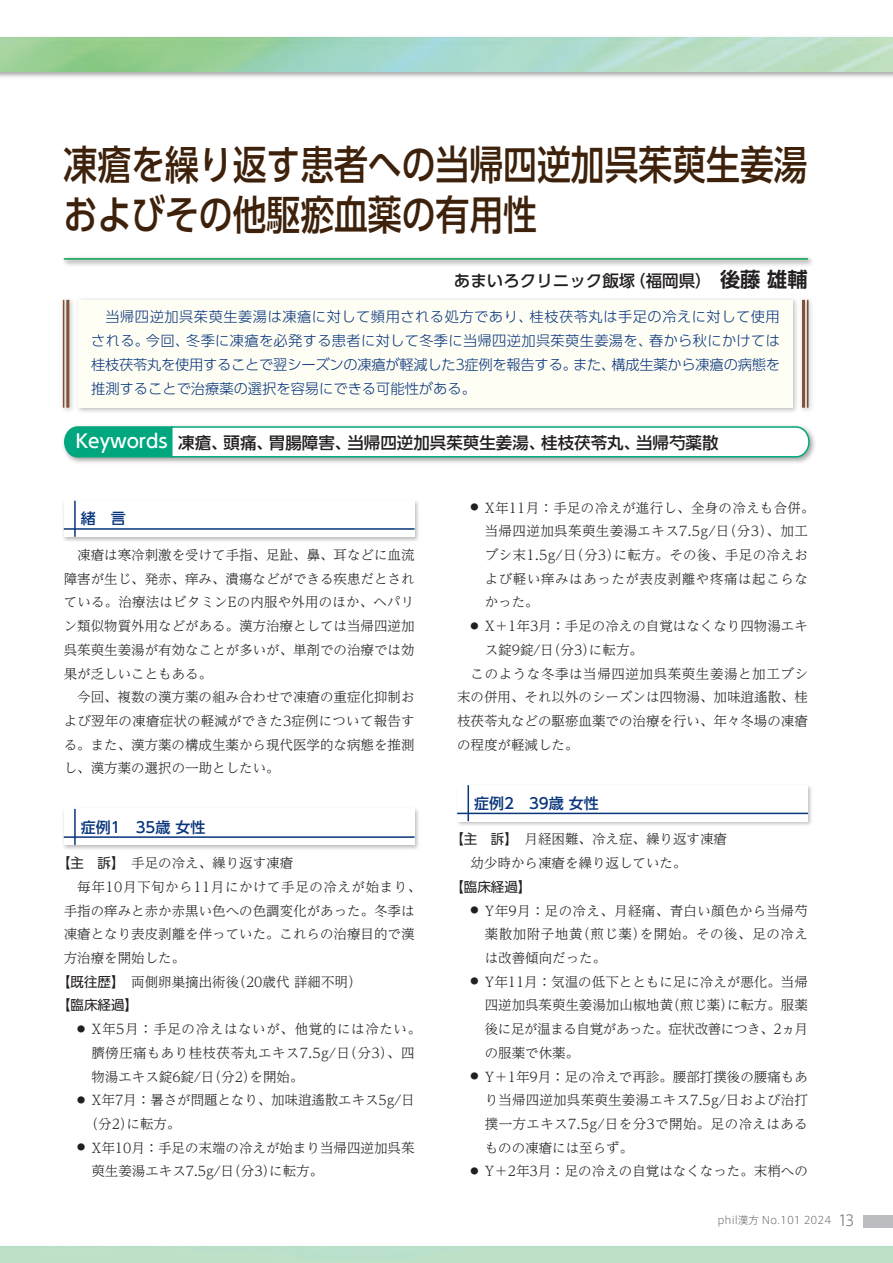
<style>
.page{position:relative;width:893px;height:1263px;background:#fff}
.page>*{position:absolute;margin:0;border:0;box-sizing:border-box;transform-origin:0 0}
.t1{font:500 40.5px/49.5px "UD Shin Go Pr 6";color:#3e210a;scale:.84 1}
.t2{font:500 18.45px "UD Shin Go Pr 6";color:#fff}
.t3{font:500 16.5px "UD Shin Go Pr 6";color:#231f20}
.t4{font:500 15px "UD Shin Go Pr 6";color:#08357c}
.t5{font:300 14.25px/24px "UD Shin Go Pr 6";color:#08357c;text-align:justify}
.t6{font:300 13.5px/23.7px "UD Reimin Pr 6";color:#231f20;text-align:justify}
.t7{font:300 13.5px/23.7px "UD Reimin Pr 6";letter-spacing:.03em;color:#231f20}
.t8{font:300 13.5px "UD Reimin Pr 6";letter-spacing:.04em;color:#231f20}
.t9{font:300 13.5px "UD Reimin Pr 6";letter-spacing:.045em;color:#231f20}
.t10{font:13.5px "UD Shin Go Pr 6";color:#231f20}
.t11{font:300 10.5px "Axis Std";color:#6c6d70}
.s1{font-family:"UD Shin Go Pr 6 De";font-weight:700;font-size:20.25px}
.s2{font-family:"UD Shin Go Pr 6";font-weight:400}
.s3{font-size:15px}
</style>
<div class="page">
<img style="left:69px;top:432px;width:746px;height:31px">
<svg style="left:63px;top:425px;width:747px;height:33px"></svg>
<img style="left:77px;top:299px;width:720px;height:113px">
<img style="left:62px;top:299px;width:11px;height:112px">
<hr style="left:66px;top:300px;width:3px;height:108px;background:#835237">
<img style="left:801px;top:299px;width:11px;height:112px">
<hr style="left:802px;top:300px;width:3px;height:108px;background:#835237">
<div style="left:79px;top:300px;width:714px;height:108px;background:#fffef4"></div>
<hr style="left:64px;top:258px;width:744px;height:2px;background:#00a54f">
<div style="left:863px;top:1215px;width:30px;height:13px;background:#bcbdc0"></div>
<div style="left:62px;top:499px;width:358px;height:43px;background:#231f20;opacity:.3"></div>
<div style="left:64px;top:501px;width:351px;height:36px;background:#fff"></div>
<hr style="left:74px;top:501px;width:2px;height:36px;background:#08357c">
<hr style="left:64px;top:528px;width:351px;height:2px;background:#08357c">
<div style="left:62px;top:807px;width:358px;height:43px;background:#231f20;opacity:.3"></div>
<div style="left:64px;top:809px;width:351px;height:36px;background:#fff"></div>
<hr style="left:74px;top:809px;width:2px;height:36px;background:#08357c">
<hr style="left:64px;top:836px;width:351px;height:2px;background:#08357c">
<div style="left:455px;top:783px;width:358px;height:44px;background:#231f20;opacity:.3"></div>
<div style="left:457px;top:785px;width:351px;height:36px;background:#fff"></div>
<hr style="left:467px;top:785px;width:2px;height:36px;background:#08357c">
<hr style="left:457px;top:813px;width:351px;height:1px;background:#08357c">
<h1 class="t1" style="left:64px;top:139px;width:887px">凍瘡を繰り返す患者への当帰四逆加呉茱萸生姜湯およびその他駆瘀血薬の有用性</h1>
<p class="t3" style="left:454px;top:267px;width:355px">あまいろクリニック飯塚（福岡県）<span class="s1">後藤 雄輔</span></p>
<p class="t5" style="left:91px;top:304px;width:690px;text-indent:14px">当帰四逆加呉茱萸生姜湯は凍瘡に対して頻用される処方であり、桂枝茯苓丸は手足の冷えに対して使用される。今回、冬季に凍瘡を必発する患者に対して冬季に当帰四逆加呉茱萸生姜湯を、春から秋にかけては桂枝茯苓丸を使用することで翌シーズンの凍瘡が軽減した3症例を報告する。また、構成生薬から凍瘡の病態を推測することで治療薬の選択を容易にできる可能性がある。</p>
<p class="t3" style="left:178px;top:429px;width:542px">凍瘡、頭痛、胃腸障害、当帰四逆加呉茱萸生姜湯、桂枝茯苓丸、当帰芍薬散</p>
<h2 class="t2" style="left:76px;top:426px;width:94px">Keywords</h2>
<p class="t4" style="left:81px;top:507px;width:46px">緒　言</p>
<p class="t6" style="left:64px;top:543px;width:352px;text-indent:14px">凍瘡は寒冷刺激を受けて手指、足趾、鼻、耳などに血流障害が生じ、発赤、痒み、潰瘍などができる疾患だとされている。治療法はビタミンEの内服や外用のほか、ヘパリン類似物質外用などがある。漢方治療としては当帰四逆加呉茱萸生姜湯が有効なことが多いが、単剤での治療では効果が乏しいこともある。</p>
<p class="t6" style="left:64px;top:685px;width:352px;text-indent:14px">今回、複数の漢方薬の組み合わせで凍瘡の重症化抑制および翌年の凍瘡症状の軽減ができた3症例について報告する。また、漢方薬の構成生薬から現代医学的な病態を推測し、漢方薬の選択の一助としたい。</p>
<p class="t4" style="left:81px;top:815px;width:141px">症例1　35歳 女性　</p>
<p class="t6" style="left:57px;top:851px;width:238px"><span class="s2">【主　訴】</span>　手足の冷え、繰り返す凍瘡</p>
<p class="t8" style="left:77px;top:876px;width:346px">毎年10月下旬から11月にかけて手足の冷えが始まり、</p>
<p class="t6" style="left:64px;top:898px;width:352px">手指の痒みと赤か赤黒い色への色調変化があった。冬季は</p>
<p class="t6" style="left:64px;top:922px;width:352px">凍瘡となり表皮剥離を伴っていた。これらの治療目的で漢</p>
<p class="t6" style="left:64px;top:945px;width:123px">方治療を開始した。</p>
<p class="t6" style="left:57px;top:969px;width:306px"><span class="s2">【既往歴】</span>　両側卵巣摘出術後（20歳代 詳細不明）</p>
<p class="t10" style="left:57px;top:994px;width:82px">【臨床経過】</p>
<p class="t7" style="left:91px;top:1017px;width:331px;text-indent:-14px"><sup>●</sup> X年5月：手足の冷えはないが、他覚的には冷たい。臍傍圧痛もあり桂枝茯苓丸エキス7.5g/日（分3）、四物湯エキス錠6錠/日（分2）を開始。</p>
<p class="t6" style="left:85px;top:1088px;width:331px;text-indent:-7px"><sup>●</sup> X年7月：暑さが問題となり、加味逍遙散エキス5g/日（分2）に転方。</p>
<p class="t6" style="left:91px;top:1135px;width:325px;text-indent:-14px"><sup>●</sup> X年10月：手足の末端の冷えが始まり当帰四逆加呉茱萸生姜湯エキス7.5g/日（分3）に転方。</p>
<p class="t7" style="left:485px;top:495px;width:331px;text-indent:-14px"><sup>●</sup> X年11月：手足の冷えが進行し、全身の冷えも合併。当帰四逆加呉茱萸生姜湯エキス7.5g/日（分3）、加工ブシ末1.5g/日（分3）に転方。その後、手足の冷えおよび軽い痒みはあったが表皮剥離や疼痛は起こらなかった。</p>
<p class="t6" style="left:471px;top:614px;width:339px"><sup>●</sup> X＋1年3月：手足の冷えの自覚はなくなり四物湯エキ</p>
<p class="t6" style="left:485px;top:637px;width:160px">ス錠9錠/日（分3）に転方。</p>
<p class="t9" style="left:471px;top:662px;width:339px">このような冬季は当帰四逆加呉茱萸生姜湯と加工ブシ</p>
<p class="t6" style="left:457px;top:685px;width:352px">末の併用、それ以外のシーズンは四物湯、加味逍遙散、桂</p>
<p class="t6" style="left:457px;top:708px;width:352px">枝茯苓丸などの駆瘀血薬での治療を行い、年々冬場の凍瘡</p>
<p class="t6" style="left:457px;top:732px;width:123px">の程度が軽減した。</p>
<p class="t4" style="left:474px;top:791px;width:126px">症例2　39歳 女性</p>
<p class="t6" style="left:471px;top:827px;width:258px;text-indent:-20px"><span class="s2">【主　訴】</span>　月経困難、冷え症、繰り返す凍瘡幼少時から凍瘡を繰り返していた。</p>
<p class="t10" style="left:450px;top:876px;width:82px">【臨床経過】</p>
<p class="t6" style="left:485px;top:898px;width:325px;text-indent:-14px"><sup>●</sup> Y年9月：足の冷え、月経痛、青白い顔色から当帰芍薬散加附子地黄（煎じ薬）を開始。その後、足の冷えは改善傾向だった。</p>
<p class="t6" style="left:485px;top:969px;width:325px;text-indent:-14px"><sup>●</sup> Y年11月：気温の低下とともに足に冷えが悪化。当帰四逆加呉茱萸生姜湯加山椒地黄（煎じ薬）に転方。服薬後に足が温まる自覚があった。症状改善につき、2ヵ月の服薬で休薬。</p>
<p class="t6" style="left:485px;top:1064px;width:325px;text-indent:-14px"><sup>●</sup> Y＋1年9月：足の冷えで再診。腰部打撲後の腰痛もあり当帰四逆加呉茱萸生姜湯エキス7.5g/日および治打撲一方エキス7.5g/日を分3で開始。足の冷えはあるものの凍瘡には至らず。</p>
<p class="t6" style="left:471px;top:1159px;width:339px"><sup>●</sup> Y＋2年3月：足の冷えの自覚はなくなった。末梢への</p>
<p class="t11" style="left:717px;top:1213px;width:139px">phil漢方 No.101 2024 <span class="s3">13</span></p>
</div>
